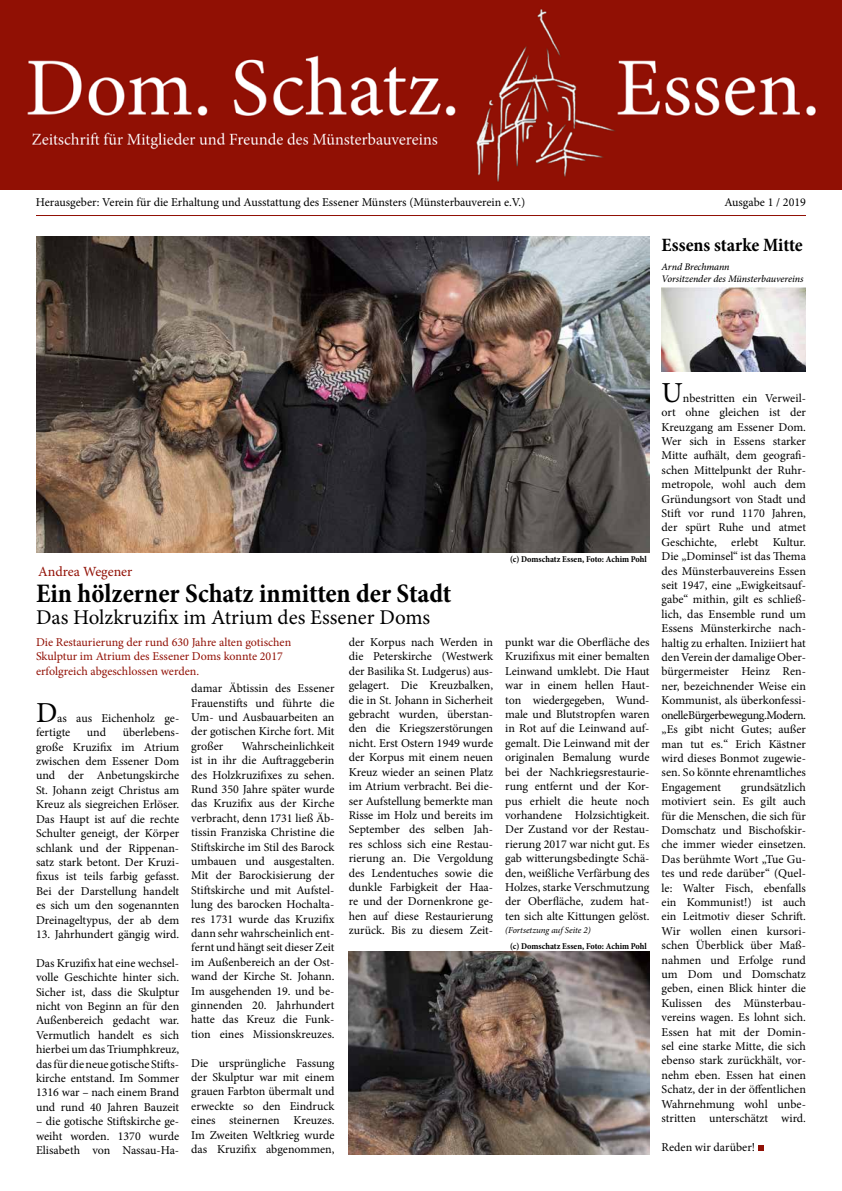
<style>
.page{position:relative;width:842px;height:1191px;background:#fff}
.page>*{position:absolute;margin:0;border:0;box-sizing:border-box;transform-origin:0 0}
.t1{font:29px "Minion Pro";color:#000}
.t2{font:700 condensed 27px "Minion Pro";color:#000}
.t3{font:21px "Minion Pro";color:#000}
.t4{font:700 condensed 19px "Minion Pro";letter-spacing:-.005em;color:#000}
.t5{font:14px "Minion Pro";letter-spacing:-.005em;color:#911005}
.t6{font:12px/14.4px "Minion Pro";color:#000;text-align:justify}
.t7{font:12px/14.4px "Minion Pro";color:#911005}
.t8{font:italic 500 10px/12px "Minion Pro";letter-spacing:-.01em;color:#000}
.t9{font:700 condensed 9px "Minion Pro";color:#000}
.t10{font:italic 9px "Minion Pro";letter-spacing:-.01em;color:#000}
.s1{font-size:11.9px}
.s2{font-size:11.8px}
</style>
<div class="page">
<hr style="left:36px;top:215px;width:770px;height:1px;background:#911005">
<img style="left:36px;top:237px;width:614px;height:316px">
<img style="left:349px;top:951px;width:301px;height:204px">
<img style="left:662px;top:288px;width:144px;height:83px">
<img style="left:0;top:0;width:842px;height:189px">
<svg style="left:758px;top:1145px;width:5px;height:5px"></svg>
<p class="t6" style="left:36px;top:195px;width:491px">Herausgeber: Verein für die Erhaltung und Ausstattung des Essener Münsters (Münsterbauverein e.V.)</p>
<p class="t6" style="left:724px;top:195px;width:83px">Ausgabe 1 / 2019</p>
<h3 class="t4" style="left:662px;top:231px;width:143px">Essens starke Mitte</h3>
<p class="t8" style="left:662px;top:260px;width:143px">Arnd Brechmann<br>Vorsitzender des Münsterbauvereins</p>
<p class="t5" style="left:38px;top:562px;width:96px">Andrea Wegener</p>
<h2 class="t2" style="left:36px;top:574px;width:417px">Ein hölzerner Schatz inmitten der Stadt</h2>
<h3 class="t3" style="left:36px;top:603px;width:396px">Das Holzkruzifix im Atrium des Essener Doms</h3>
<p class="t9" style="left:510px;top:553px;width:138px">(c) Domschatz Essen, Foto: Achim Pohl</p>
<p class="t7" style="left:36px;top:635px;width:257px">Die Restaurierung der rund 630 Jahre alten gotischen<br>Skulptur im Atrium des Essener Doms konnte 2017 erfolgreich abgeschlossen werden.</p>
<h1 class="t1" style="left:36px;top:693px;width:23px">D</h1>
<p class="t6" style="left:36px;top:711px;width:145px;text-indent:21px">as aus Eichenholz ge&shy;fertigte</p>
<p class="t6" style="left:36px;top:725px;width:145px;text-indent:87px">überlebens&shy;große Kruzifix im Atrium zwischen dem Essener Dom und der Anbetungskirche St. Johann zeigt Christus am Kreuz als siegreichen Erlöser.<br>Das Haupt ist auf die rechte Schulter geneigt, der Körper schlank und der Rippenan&shy;satz stark betont. Der Kruzi&shy;fixus ist teils farbig gefasst.<br>Bei der Darstellung handelt es sich um den sogenannten Dreinageltypus, der ab dem</p>
<p class="t6" style="left:36px;top:927px;width:145px">13. Jahrhundert gängig wird.</p>
<p class="t6" style="left:36px;top:955px;width:145px">Das Kruzifix hat eine wechsel&shy;volle Geschichte hinter sich.<br>Sicher ist, dass die Skulptur nicht von Beginn an für den Außenbereich gedacht war.<br>Vermutlich handelt es sich hierbei um das Triumphkreuz, das für die neue gotische Stifts&shy;kirche entstand. Im Sommer 1316 war – nach einem Brand und rund 40 Jahren Bauzeit</p>
<p class="t6" style="left:36px;top:1114px;width:145px">– die gotische Stiftskirche ge&shy;weiht worden. 1370 wurde Elisabeth von Nassau-Ha-</p>
<p class="t6" style="left:87px;top:725px;width:21px">und</p>
<p class="t6" style="left:191px;top:681px;width:145px">damar Äbtissin des Essener Frauenstifts und führte die Um- und Ausbauarbeiten an der gotischen Kirche fort. Mit großer</p>
<p class="t6" style="left:191px;top:738px;width:145px;text-indent:50px">Wahrscheinlichkeit ist in ihr die Auftraggeberin des Holzkruzifixes zu sehen.<br>Rund 350 Jahre später wurde das Kruzifix aus der Kirche verbracht, denn 1731 ließ Äb&shy;tissin Franziska Christine die Stiftskirche im Stil des Barock umbauen und ausgestalten.<br>Mit der Barockisierung der Stiftskirche und mit Aufstel&shy;lung des barocken Hochalta&shy;res 1731 wurde das Kruzifix dann sehr wahrscheinlich ent&shy;fernt und hängt seit dieser Zeit im Außenbereich an der Ost&shy;wand der Kirche St. Johann.<br>Im ausgehenden 19. und be&shy;ginnenden 20. Jahrhundert hatte das Kreuz die Funk&shy;tion eines Missionskreuzes.</p>
<p class="t6" style="left:191px;top:1055px;width:145px">Die ursprüngliche Fassung der Skulptur war mit einem grauen Farbton übermalt und erweckte so den Eindruck eines steinernen Kreuzes.<br>Im Zweiten Weltkrieg wurde das Kruzifix abgenommen,</p>
<p class="t6" style="left:349px;top:635px;width:146px">der Korpus nach Werden in die Peterskirche (Westwerk der Basilika St. Ludgerus) aus&shy;gelagert. Die Kreuzbalken, die in St. Johann in Sicherheit gebracht wurden, überstan&shy;den die Kriegszerstörungen nicht. Erst Ostern 1949 wurde der Korpus mit einem neuen Kreuz wieder an seinen Platz im Atrium verbracht. Bei die&shy;ser Aufstellung bemerkte man Risse im Holz und bereits im September des selben Jah&shy;res schloss sich eine Restau&shy;rierung an. Die Vergoldung des Lendentuches sowie die dunkle Farbigkeit der Haa&shy;re und der Dornenkrone ge&shy;hen auf diese Restaurierung zurück. Bis zu diesem Zeit-</p>
<p class="t6" style="left:505px;top:635px;width:146px">punkt war die Oberfläche des Kruzifixus mit einer bemalten Leinwand umklebt. Die Haut war in einem hellen Haut&shy;ton wiedergegeben, <span class="s1">Wund&shy;male</span> <span class="s2">und</span> Blutstropfen waren in Rot auf die Leinwand auf&shy;gemalt. Die Leinwand mit der originalen Bemalung wurde bei der Nachkriegsrestaurie&shy;rung entfernt und der Kor&shy;pus erhielt die heute noch vorhandene Holzsichtigkeit.<br>Der Zustand vor der Restau&shy;rierung 2017 war nicht gut. Es gab witterungsbedingte Schä&shy;den, weißliche Verfärbung des Holzes, starke Verschmutzung der Oberfläche, zudem hat&shy;ten sich alte Kittungen gelöst.</p>
<p class="t10" style="left:505px;top:924px;width:87px">(Fortsetzung auf Seite 2)</p>
<p class="t9" style="left:510px;top:939px;width:138px">(c) Domschatz Essen, Foto: Achim Pohl</p>
<h1 class="t1" style="left:662px;top:373px;width:23px">U</h1>
<p class="t6" style="left:662px;top:391px;width:146px;text-indent:21px">nbestritten ein Verweil&shy;ort ohne gleichen ist der Kreuzgang am Essener Dom.<br>Wer sich in Essens starker Mitte aufhält, dem geografi&shy;schen Mittelpunkt der Ruhr&shy;metropole, wohl auch dem Gründungsort von Stadt und Stift vor rund 1170 Jahren, der spürt Ruhe und atmet Geschichte, erlebt Kultur.<br>Die „Dominsel“ ist das Thema des Münsterbauvereins Essen seit 1947, eine „Ewigkeitsauf&shy;gabe“ mithin, gilt es schließ&shy;lich, das Ensemble rund um Essens Münsterkirche nach&shy;haltig zu erhalten. Iniziiert hat den Verein der damalige Ober&shy;bürgermeister Heinz Ren&shy;ner, bezeichnender Weise ein Kommunist, als überkonfessi&shy;onelle Bürgerbewegung. Modern. „Es gibt nicht Gutes; außer man tut es.“ Erich Kästner wird dieses Bonmot zugewie&shy;sen. So könnte ehrenamtliches Engagement</p>
<p class="t6" style="left:662px;top:779px;width:146px;text-indent:79px">grundsätzlich motiviert sein. Es gilt auch für die Menschen, die sich für Domschatz und Bischofskir&shy;che immer wieder einsetzen.<br>Das berühmte Wort „Tue Gu&shy;tes und rede darüber“ (Quel&shy;le: Walter Fisch, ebenfalls ein Kommunist!) ist auch ein Leitmotiv dieser Schrift.<br>Wir wollen einen kursori&shy;schen Überblick über Maß&shy;nahmen und Erfolge rund um Dom und Domschatz geben, einen Blick hinter die Kulissen des Münsterbau&shy;vereins wagen. Es lohnt sich.<br>Essen hat mit der Domin&shy;sel eine starke Mitte, die sich ebenso stark zurückhält, vor&shy;nehm eben. Essen hat einen Schatz, der in der öffentlichen Wahrnehmung wohl unbe&shy;stritten unterschätzt wird.</p>
<p class="t6" style="left:662px;top:1139px;width:95px">Reden wir darüber!</p>
</div>
